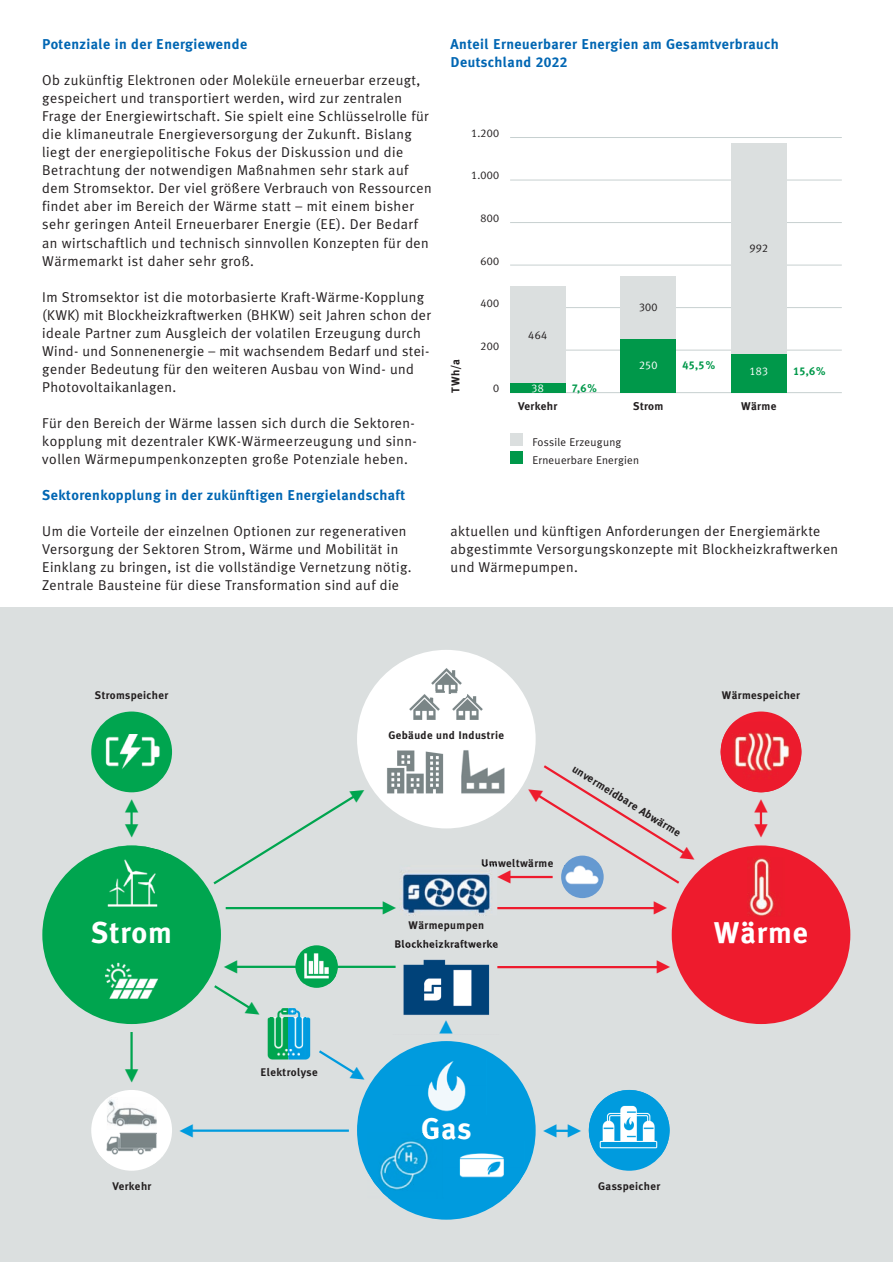
<style>
.page{position:relative;width:893px;height:1263px;background:#fff}
.page>*{position:absolute;margin:0;border:0;box-sizing:border-box;transform-origin:0 0}
.t1{font:700 30px "Meta Plus";letter-spacing:.025em;color:#fff}
.t2{font:14.25px/18px "Meta Plus Normal";letter-spacing:.025em;color:#231f20}
.t3{font:700 14.25px/18px "Meta Plus";letter-spacing:.025em;color:#0166b3}
.t4{font:11.25px "Meta Plus Normal";letter-spacing:.02em;color:#231f20}
.t5{font:11.25px "Meta Plus Normal Caps";letter-spacing:.025em;color:#231f20}
.t6{font:700 11.25px "Meta Plus";letter-spacing:.025em;color:#231f20}
.t7{font:11.25px "Meta Plus Bold Caps";color:#00984a}
.t8{font:11.25px "Meta Plus Normal Caps";letter-spacing:.025em;color:#fff}
.t9{font:700 11.1px "Meta Plus";letter-spacing:.035em;color:#231f20}
.s1{font-family:"Meta Plus Bold Caps";font-weight:400}
.s2{font-family:"Meta Plus";font-weight:700}
</style>
<div class="page">
<div style="left:0;top:607px;width:892px;height:655px;background:#dbdfdf"></div>
<div style="left:510px;top:451px;width:13px;height:13px;background:#00984a"></div>
<div style="left:510px;top:433px;width:13px;height:13px;background:#dbdfdf"></div>
<hr style="left:510px;top:392px;width:332px;height:1px;background:#c7d0d0">
<hr style="left:510px;top:350px;width:332px;height:1px;background:#c7d0d0">
<hr style="left:510px;top:307px;width:332px;height:1px;background:#c7d0d0">
<hr style="left:510px;top:265px;width:332px;height:1px;background:#c7d0d0">
<hr style="left:510px;top:222px;width:332px;height:1px;background:#c7d0d0">
<hr style="left:510px;top:180px;width:332px;height:1px;background:#c7d0d0">
<hr style="left:510px;top:137px;width:332px;height:1px;background:#c7d0d0">
<div style="left:510px;top:286px;width:55px;height:107px;background:#dbdfdf"></div>
<div style="left:510px;top:384px;width:55px;height:9px;background:#00984a"></div>
<div style="left:621px;top:276px;width:55px;height:117px;background:#dbdfdf"></div>
<div style="left:731px;top:143px;width:55px;height:250px;background:#dbdfdf"></div>
<div style="left:621px;top:339px;width:55px;height:54px;background:#00984a"></div>
<div style="left:731px;top:354px;width:55px;height:39px;background:#00984a"></div>
<div style="left:42px;top:845px;width:179px;height:179px;background:#00a54f;border-radius:50%"></div>
<div style="left:357px;top:650px;width:179px;height:178px;background:#fff;border-radius:50%"></div>
<div style="left:91px;top:712px;width:81px;height:80px;background:#00a54f;border-radius:50%"></div>
<div style="left:672px;top:845px;width:178px;height:179px;background:#ee1b2d;border-radius:50%"></div>
<div style="left:357px;top:1041px;width:179px;height:179px;background:#009bde;border-radius:50%"></div>
<div style="left:91px;top:1090px;width:81px;height:81px;background:#fff;border-radius:50%"></div>
<div style="left:561px;top:856px;width:43px;height:42px;background:#6599d1;border-radius:50%"></div>
<div style="left:589px;top:1090px;width:80px;height:81px;background:#009bde;border-radius:50%"></div>
<img style="left:589px;top:1090px;width:80px;height:65px">
<div style="left:721px;top:712px;width:80px;height:80px;background:#ee1b2d;border-radius:50%"></div>
<img style="left:721px;top:722px;width:80px;height:70px">
<img style="left:90px;top:846px;width:80px;height:61px">
<img style="left:105px;top:962px;width:53px;height:37px">
<img style="left:749px;top:858px;width:25px;height:58px">
<img style="left:428px;top:1061px;width:38px;height:51px">
<img style="left:452px;top:694px;width:31px;height:26px">
<img style="left:409px;top:694px;width:31px;height:26px">
<img style="left:431px;top:668px;width:31px;height:26px">
<img style="left:452px;top:692px;width:14px;height:5px">
<svg style="left:431px;top:692px;width:13px;height:5px"></svg>
<img style="left:461px;top:750px;width:55px;height:53px">
<img style="left:387px;top:750px;width:57px;height:44px">
<img style="left:459px;top:1153px;width:66px;height:43px">
<img style="left:368px;top:1140px;width:61px;height:58px">
<img style="left:422px;top:1133px;width:22px;height:7px">
<img style="left:107px;top:1098px;width:50px;height:29px">
<img style="left:97px;top:1132px;width:65px;height:32px">
<img style="left:105px;top:734px;width:55px;height:35px">
<img style="left:267px;top:1008px;width:44px;height:52px">
<img style="left:270px;top:1018px;width:35px;height:39px">
<svg style="left:283px;top:1009px;width:11px;height:4px"></svg>
<img style="left:393px;top:947px;width:106px;height:68px">
<img style="left:395px;top:947px;width:69px;height:1px">
<img style="left:416px;top:968px;width:60px;height:41px">
<img style="left:402px;top:872px;width:89px;height:44px">
<img style="left:407px;top:877px;width:80px;height:31px">
<hr style="left:130px;top:808px;width:3px;height:21px;background:#00a54f">
<hr style="left:130px;top:1032px;width:3px;height:43px;background:#00a54f">
<hr style="left:760px;top:808px;width:2px;height:21px;background:#ee1b2d">
<hr style="left:232px;top:966px;width:164px;height:2px;background:#00a54f">
<hr style="left:187px;top:1130px;width:162px;height:2px;background:#009bde">
<hr style="left:551px;top:1130px;width:20px;height:2px;background:#009bde">
<hr style="left:505px;top:876px;width:48px;height:2px;background:#ee1b2d">
<svg style="left:295px;top:945px;width:43px;height:43px"></svg>
<img style="left:300px;top:949px;width:36px;height:34px">
<hr style="left:226px;top:907px;width:160px;height:2px;background:#00a54f">
<hr style="left:497px;top:907px;width:161px;height:2px;background:#ee1b2d">
<hr style="left:497px;top:966px;width:161px;height:2px;background:#ee1b2d">
<svg style="left:130px;top:824px;width:3px;height:6px"></svg>
<svg style="left:759px;top:824px;width:4px;height:6px"></svg>
<svg style="left:759px;top:808px;width:4px;height:5px"></svg>
<svg style="left:187px;top:1129px;width:6px;height:3px"></svg>
<svg style="left:551px;top:1129px;width:6px;height:3px"></svg>
<svg style="left:482px;top:865px;width:29px;height:19px"></svg>
<svg style="left:213px;top:794px;width:144px;height:91px"></svg>
<svg style="left:214px;top:985px;width:39px;height:25px"></svg>
<svg style="left:319px;top:1050px;width:38px;height:26px"></svg>
<svg style="left:525px;top:763px;width:173px;height:123px"></svg>
<p class="t3" style="left:42px;top:36px;width:206px">Potenziale in der Energiewende</p>
<p class="t2" style="left:42px;top:72px;width:391px">Ob zukünftig Elektronen oder Moleküle erneuerbar erzeugt, gespeichert und transportiert werden, wird zur zentralen Frage der Energiewirtschaft. Sie spielt eine Schlüsselrolle für die klimaneutrale Energieversorgung der Zukunft. Bislang liegt der energiepolitische Fokus der Diskussion und die Betrachtung der notwendigen Maßnahmen sehr stark auf dem Stromsektor. Der viel größere Verbrauch von Ressourcen findet aber im Bereich der Wärme statt – mit einem bisher sehr geringen Anteil Erneuerbarer Energie (EE). Der Bedarf an wirtschaftlich und technisch sinnvollen Konzepten für den Wärmemarkt ist daher sehr groß.</p>
<p class="t2" style="left:42px;top:289px;width:390px">Im Stromsektor ist die motorbasierte Kraft-Wärme-Kopplung (KWK) mit Blockheizkraftwerken (BHKW) seit Jahren schon der ideale Partner zum Ausgleich der volatilen Erzeugung durch Wind- und Sonnenenergie – mit wachsendem Bedarf und stei&shy;gender Bedeutung für den weiteren Ausbau von Wind- und Photovoltaikanlagen.</p>
<p class="t2" style="left:42px;top:415px;width:376px">Für den Bereich der Wärme lassen sich durch die Sektoren - kopplung mit dezentraler KWK- Wärmeerzeugung und sinn&shy;vo l len Wärmepumpenkonzepten große Potenziale heben.</p>
<p class="t3" style="left:451px;top:36px;width:330px">Anteil Erneuerbarer Energien am Gesamtverbrauch<br>Deutschland <span class="s1">2022</span></p>
<p class="t6" style="left:451px;top:393px;width:35px;rotate:-90deg">TWh/a</p>
<p class="t5" style="left:471px;top:127px;width:30px">1.200</p>
<p class="t5" style="left:471px;top:169px;width:30px">1.000</p>
<p class="t5" style="left:481px;top:212px;width:20px">800</p>
<p class="t5" style="left:481px;top:254px;width:20px">600</p>
<p class="t5" style="left:480px;top:297px;width:20px">400</p>
<p class="t5" style="left:481px;top:339px;width:20px">200</p>
<p class="t5" style="left:493px;top:382px;width:8px">0</p>
<p class="t7" style="left:572px;top:381px;width:27px">7,6<span class="s2">%</span></p>
<p class="t5" style="left:528px;top:328px;width:20px">464</p>
<p class="t8" style="left:531px;top:381px;width:14px">38</p>
<p class="t5" style="left:639px;top:301px;width:20px">300</p>
<p class="t8" style="left:639px;top:359px;width:20px">250</p>
<p class="t7" style="left:682px;top:359px;width:34px">45,5<span class="s2">%</span></p>
<p class="t5" style="left:749px;top:241px;width:20px">992</p>
<p class="t8" style="left:749px;top:365px;width:20px">183</p>
<p class="t6" style="left:518px;top:402px;width:41px">Verkehr</p>
<p class="t6" style="left:633px;top:402px;width:32px">Strom</p>
<p class="t6" style="left:741px;top:402px;width:37px">Wärme</p>
<p class="t4" style="left:532px;top:438px;width:90px">Fossile Erzeugung</p>
<p class="t4" style="left:532px;top:456px;width:108px">Erneuerbare Energien</p>
<p class="t7" style="left:793px;top:365px;width:34px">15,6<span class="s2">%</span></p>
<p class="t3" style="left:42px;top:487px;width:364px">Sektorenkopplung in der zukünftigen Energielandschaft</p>
<p class="t2" style="left:42px;top:523px;width:371px">Um die Vorteile der einzelnen Optionen zur regenerativen Versorgung der Sektoren Strom, Wärme und Mobilität in Einklang zu bringen, ist die vollständige Vernetzung nötig.<br>Zentrale Bausteine für diese Transformation sind auf die</p>
<p class="t2" style="left:451px;top:523px;width:389px">aktuellen und künftigen Anforderungen der Energiemärkte abgestimmte Versorgungskonzepte mit Blockheizkraftwerken und Wärmepumpen.</p>
<p class="t9" style="left:95px;top:691px;width:75px">Stromspeicher</p>
<h1 class="t1" style="left:91px;top:921px;width:82px">Strom</h1>
<p class="t9" style="left:388px;top:731px;width:117px">Gebäude und Industrie</p>
<p class="t9" style="left:481px;top:858px;width:74px">Umweltwärme</p>
<p class="t9" style="left:576px;top:764px;width:127px;rotate:32deg">unvermeidbare Abwärme</p>
<p class="t9" style="left:409px;top:920px;width:77px">Wärmepumpen</p>
<p class="t9" style="left:394px;top:940px;width:105px">Blockheizkraftwerke</p>
<p class="t9" style="left:722px;top:691px;width:80px">Wärmespeicher</p>
<h1 class="t1" style="left:714px;top:921px;width:96px">Wärme</h1>
<p class="t9" style="left:261px;top:1068px;width:59px">Elektrolyse</p>
<h1 class="t1" style="left:421px;top:1117px;width:52px">Gas</h1>
<p class="t9" style="left:112px;top:1182px;width:41px">Verkehr</p>
<p class="t9" style="left:598px;top:1182px;width:64px">Gasspeicher</p>
</div>
